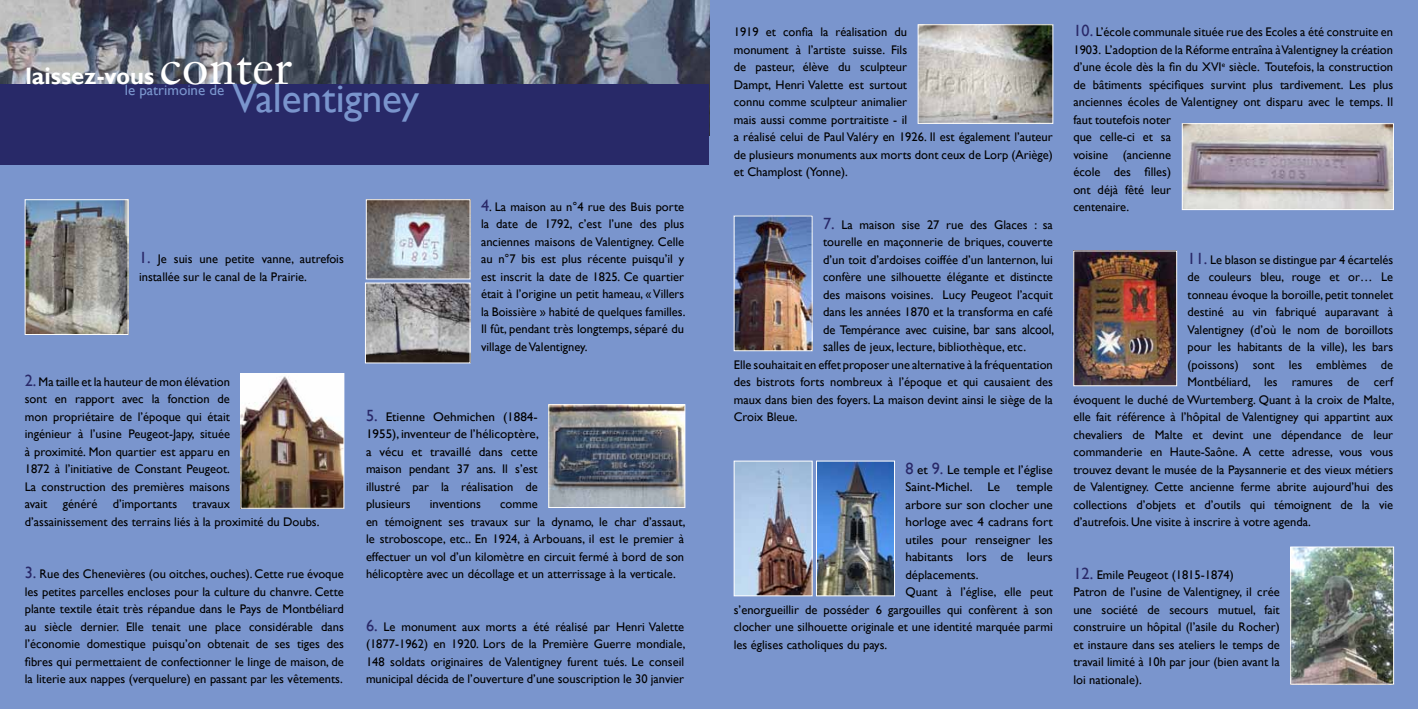
<style>
.page{position:relative;width:1418px;height:709px;background:#fff}
.page>*{position:absolute;margin:0;border:0;box-sizing:border-box;transform-origin:0 0}
.t1{font:41.25px "Gill Sans";letter-spacing:-.005em;color:#7a95cd}
.t2{font:700 23.75px "Gill Sans";color:#fff}
.t3{font:15px "Gill Sans";color:#7a95cd}
.t4{font:13.88px "Gill Sans";letter-spacing:-.01em;color:#000;scale:.9 1}
.t5{font:12.5px/17.5px "Gill Sans";color:#000}
.t6{font:12.5px/17.5px "Gill Sans";color:#000;text-align:justify;scale:1.05 1}
.s1{font-family:"Sabon LT Std";font-weight:400;font-size:48.75px}
.s2{font-size:16.25px;color:#292868}
.s3{font-size:12.5px}
.s4{font-size:13.88px}
</style>
<div class="page">
<div style="left:0;top:0;width:709px;height:709px;background:#7a95cd"></div>
<div style="left:709px;top:0;width:708px;height:709px;background:#7a95cd"></div>
<img style="left:735px;top:218px;width:75px;height:131px">
<div style="left:733px;top:216px;width:79px;height:135px;border:1px solid #fff"></div>
<img style="left:735px;top:463px;width:75px;height:131px">
<div style="left:733px;top:461px;width:79px;height:135px;border:1px solid #fff"></div>
<img style="left:818px;top:463px;width:74px;height:131px">
<div style="left:816px;top:461px;width:78px;height:135px;border:1px solid #fff"></div>
<img style="left:1075px;top:253px;width:99px;height:131px">
<div style="left:1073px;top:251px;width:103px;height:135px;border:1px solid #fff"></div>
<img style="left:1183px;top:125px;width:208px;height:83px">
<div style="left:1181px;top:123px;width:212px;height:87px;border:1px solid #fff"></div>
<img style="left:919px;top:26px;width:132px;height:96px">
<div style="left:917px;top:24px;width:136px;height:100px;border:1px solid #fff"></div>
<img style="left:1292px;top:548px;width:99px;height:134px">
<div style="left:1290px;top:546px;width:103px;height:138px;border:1px solid #fff"></div>
<img style="left:27px;top:201px;width:99px;height:132px">
<div style="left:25px;top:199px;width:103px;height:136px;border:1px solid #fff"></div>
<img style="left:243px;top:375px;width:99px;height:131px">
<div style="left:241px;top:373px;width:103px;height:135px;border:1px solid #fff"></div>
<img style="left:368px;top:201px;width:100px;height:76px">
<div style="left:366px;top:199px;width:104px;height:80px;border:1px solid #fff"></div>
<img style="left:367px;top:285px;width:101px;height:76px">
<div style="left:365px;top:283px;width:105px;height:80px;border:1px solid #fff"></div>
<img style="left:550px;top:406px;width:133px;height:100px">
<div style="left:548px;top:404px;width:137px;height:104px;border:1px solid #fff"></div>
<img style="left:0;top:0;width:709px;height:84px">
<div style="left:0;top:84px;width:709px;height:81px;background:#282968"></div>
<h2 class="t2" style="left:25px;top:62px;width:269px">laissez-vous <span class="s1">conter</span></h2>
<p class="t3" style="left:125px;top:81px;width:101px">le patrimoine de</p>
<h1 class="t1" style="left:232px;top:74px;width:188px">Valentigney</h1>
<p class="t5" style="left:139px;top:250px;width:206px"><span class="s2">1.</span> Je suis une petite vanne, autrefois installée sur le canal de la Prairie.</p>
<p class="t5" style="left:481px;top:198px;width:206px;text-align:justify"><span class="s2">4</span>. La maison au n°4 rue des Buis porte la date de 1792, c’est l’une des plus anciennes maisons de Valentigney. Celle au n°7 bis est plus récente puisqu’il y est inscrit la date de 1825. Ce quartier était à l’origine un petit hameau, « Villers la Boissière » habité de quelques familles.<br>Il fût, pendant très longtemps, séparé du village de Valentigney.</p>
<p class="t5" style="left:25px;top:373px;width:296px"><span class="s2">2.</span> Ma taille et la hauteur de mon élévation<br>sont en rapport avec la fonction de<br>mon propriétaire de l’époque qui était<br>ingénieur à l’usine Peugeot-Japy, située<br>à proximité. Mon quartier est apparu en<br>1872 à l’initiative de Constant Peugeot.<br>La construction des premières maisons<br>avait généré d’importants travaux<br>d’assainissement des terrains liés à la proximité du Doubs.</p>
<p class="t5" style="left:25px;top:565px;width:320px;text-align:justify"><span class="s2">3.</span> Rue des Chenevières (ou oitches, ouches). Cette rue évoque les petites parcelles encloses pour la culture du chanvre. Cette plante textile était très répandue dans le Pays de Montbéliard au siècle dernier. Elle tenait une place considérable dans l’économie domestique puisqu’on obtenait de ses tiges des fibres qui permettaient de confectionner le linge de maison, de la literie aux nappes (verquelure) en passant par les vêtements.</p>
<p class="t6" style="left:366px;top:408px;width:166px"><span class="s2">5.</span> Etienne Oehmichen (1884- 1955), inventeur de l’hélicoptère, a vécu et travaillé dans cette maison pendant 37 ans. Il s’est illustré par la réalisation de plusieurs</p>
<p class="t5" style="left:430px;top:495px;width:53px">inventions</p>
<p class="t5" style="left:366px;top:495px;width:321px;text-indent:134px">comme<br>en témoignent ses travaux sur la dynamo, le char d’assaut, le stroboscope, etc.. En 1924, à Arbouans, il est le premier à effectuer un vol d’un kilomètre en circuit fermé à bord de son hélicoptère avec un décollage et un atterrissage à la verticale.</p>
<p class="t5" style="left:366px;top:618px;width:321px;text-align:justify"><span class="s2">6.</span> Le monument aux morts a été réalisé par Henri Valette (1877-1962) en 1920. Lors de la Première Guerre mondiale, 148 soldats originaires de Valentigney furent tués. Le conseil municipal décida de l’ouverture d’une souscription le 30 janvier</p>
<p class="t5" style="left:733px;top:23px;width:320px">1919 et confia la réalisation du<br>monument à l’artiste suisse. Fils<br>de pasteur, élève du sculpteur<br>Dampt, Henri Valette est surtout<br>connu comme sculpteur animalier<br>mais aussi comme portraitiste - il<br>a réalisé celui de Paul Valéry en 1926. Il est également l’auteur de plusieurs monuments aux morts dont ceux de Lorp (Ariège) et Champlost (Yonne).</p>
<p class="t5" style="left:823px;top:216px;width:231px;text-align:justify"><span class="s2">7.</span> La maison sise 27 rue des Glaces : sa tourelle en maçonnerie de briques, couverte d’un toit d’ardoises coiffée d’un lanternon, lui confère une silhouette élégante et distincte des maisons voisines. Lucy Peugeot l’acquit dans les années 1870 et la transforma en café</p>
<p class="t4" style="left:823px;top:321px;width:258px"><span class="s3">de Tempérance avec</span> cuisine, bar sans alcool,</p>
<p class="t5" style="left:733px;top:338px;width:320px;text-indent:89px"><span class="s4">salles de</span> jeux, lecture, bibliothèque, etc.<br>Elle souhaitait en effet proposer une alternative à la fréquentation des bistrots forts nombreux à l’époque et qui causaient des maux dans bien des foyers. La maison devint ainsi le siège de la Croix Bleue.</p>
<p class="t6" style="left:905px;top:461px;width:142px"><span class="s2">8</span> et <span class="s2">9.</span> Le temple et l’église<br>Saint-Michel. Le</p>
<p class="t6" style="left:1016px;top:478px;width:36px">temple</p>
<p class="t6" style="left:905px;top:496px;width:142px">arbore sur son clocher une</p>
<p class="t6" style="left:905px;top:513px;width:142px">horloge avec 4 cadrans fort</p>
<p class="t6" style="left:905px;top:531px;width:142px">utiles pour renseigner les</p>
<p class="t6" style="left:905px;top:548px;width:142px">habitants lors de leurs</p>
<p class="t5" style="left:905px;top:566px;width:75px">déplacements.</p>
<p class="t5" style="left:905px;top:583px;width:149px">Quant à l’église, elle peut</p>
<p class="t5" style="left:733px;top:601px;width:320px">s’enorgueillir de posséder 6 gargouilles qui confèrent à son</p>
<p class="t5" style="left:733px;top:618px;width:320px">clocher une silhouette originale et une identité marquée parmi</p>
<p class="t5" style="left:733px;top:636px;width:155px">les églises catholiques du pays.</p>
<p class="t5" style="left:1073px;top:23px;width:321px"><span class="s2">10.</span> L’école communale située rue des Ecoles a été construite en 1903. L’adoption de la Réforme entraîna à Valentigney la création d’une école dès la fin du XVI<sup>e</sup> siècle. Toutefois, la construction de bâtiments spécifiques survint plus tardivement. Les plus anciennes écoles de Valentigney ont disparu avec le temps. Il faut toutefois noter<br>que celle-ci et sa<br>voisine (ancienne<br>école des filles)<br>ont déjà fêté leur<br>centenaire.</p>
<p class="t5" style="left:1187px;top:251px;width:207px"><span class="s2">11.</span> Le blason se distingue par 4 écartelés</p>
<p class="t5" style="left:1187px;top:268px;width:207px">de couleurs bleu, rouge et or… Le</p>
<p class="t5" style="left:1187px;top:286px;width:207px">tonneau évoque la boroille, petit tonnelet</p>
<p class="t5" style="left:1187px;top:303px;width:207px">destiné au vin fabriqué auparavant à</p>
<p class="t5" style="left:1187px;top:321px;width:207px">Valentigney (d’où le nom de boroillots</p>
<p class="t5" style="left:1187px;top:338px;width:207px">pour les habitants de la ville), les bars</p>
<p class="t5" style="left:1187px;top:356px;width:207px">(poissons) sont les emblèmes de</p>
<p class="t5" style="left:1187px;top:373px;width:207px">Montbéliard, les ramures de cerf</p>
<p class="t5" style="left:1073px;top:391px;width:322px">évoquent le duché de Wurtemberg. Quant à la croix de Malte,</p>
<p class="t5" style="left:1073px;top:408px;width:321px">elle fait référence à l’hôpital de Valentigney qui appartint aux</p>
<p class="t5" style="left:1073px;top:426px;width:321px">chevaliers de Malte et devint une dépendance de leur</p>
<p class="t5" style="left:1073px;top:443px;width:321px">commanderie en Haute-Saône. A cette adresse, vous vous</p>
<p class="t5" style="left:1073px;top:461px;width:321px">trouvez devant le musée de la Paysannerie et des vieux métiers</p>
<p class="t5" style="left:1073px;top:478px;width:321px">de Valentigney. Cette ancienne ferme abrite aujourd’hui des</p>
<p class="t5" style="left:1073px;top:496px;width:321px">collections d’objets et d’outils qui témoignent de la vie</p>
<p class="t5" style="left:1073px;top:513px;width:239px">d’autrefois. Une visite à inscrire à votre agenda.</p>
<p class="t5" style="left:1073px;top:566px;width:208px"><span class="s2">12.</span> Emile Peugeot (1815-1874)<br>Patron de l’usine de Valentigney, il crée une société de secours mutuel, fait construire un hôpital (l’asile du Rocher) et instaure dans ses ateliers le temps de travail limité à 10h par jour (bien avant la loi nationale).</p>
</div>
